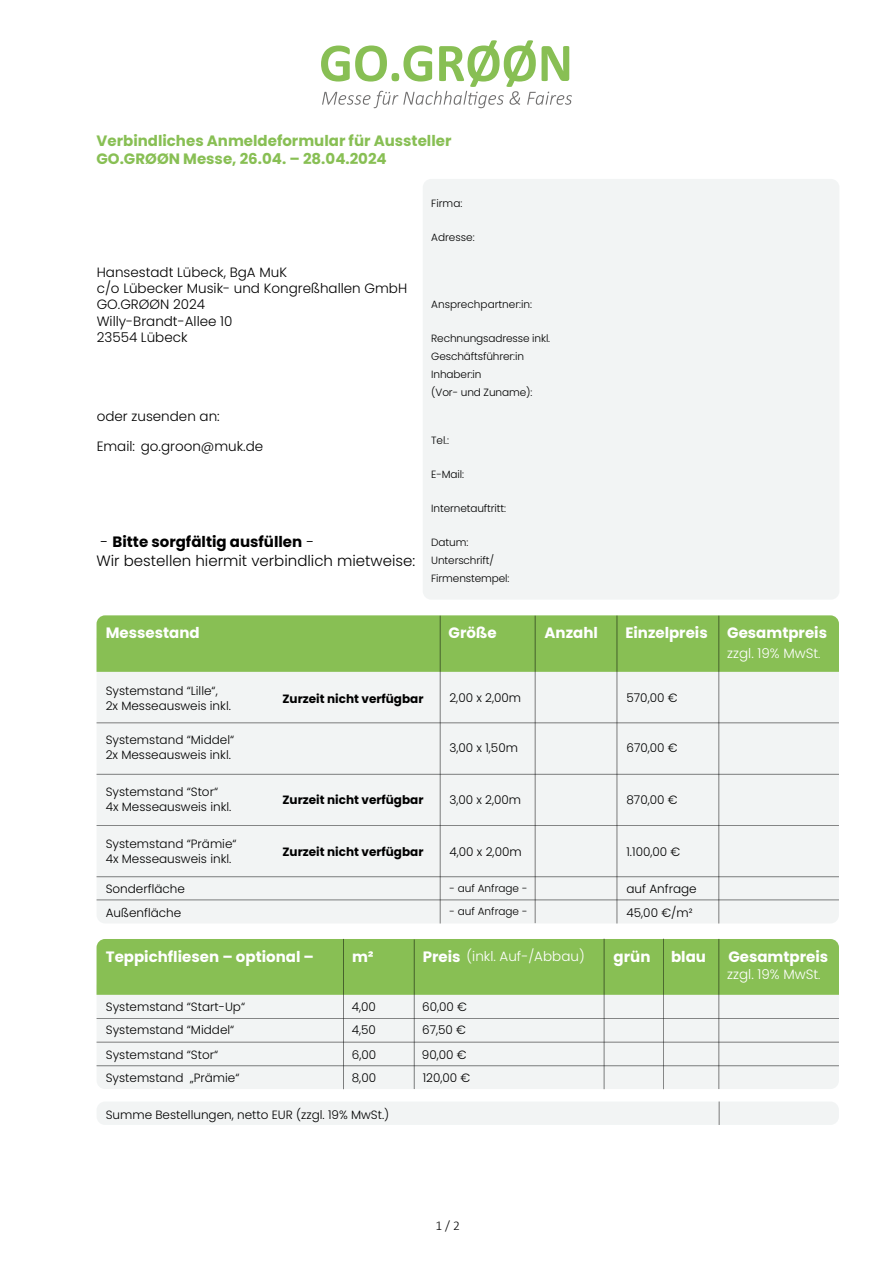
<style>
.page{position:relative;width:893px;height:1263px;background:#fff}
.page>*{position:absolute;margin:0;border:0;box-sizing:border-box;transform-origin:0 0}
.t1{font:700 15px "Poppins";color:#fff}
.t2{font:700 15px/18px "Poppins";color:#88bf54}
.t3{font:300 15px/19.5px "Poppins";color:#000}
.t4{font:300 13.5px/16.2px "Poppins";color:#000}
.t5{font:300 13.5px "Poppins";color:#fff}
.t6{font:300 13.5px "Calibri";color:#000}
.t7{font:300 12px/15px "Poppins";color:#000}
.t8{font:700 12px "Poppins";color:#000}
.t9{font:300 10.5px/18px "Poppins";letter-spacing:-.01em;color:#000}
.s1{font-weight:700}
.s2{font-size:12px}
</style>
<div class="page">
<div style="left:423px;top:179px;width:416px;height:421px;background:#f2f4f4;border-radius:8px"></div>
<svg style="left:321px;top:40px;width:251px;height:68px"></svg>
<div style="left:97px;top:995px;width:742px;height:94px;background:#f2f4f4"></div>
<div style="left:97px;top:1101px;width:742px;height:24px;background:#f2f4f4;border-radius:8px"></div>
<div style="left:97px;top:672px;width:742px;height:251px;background:#f2f4f4"></div>
<div style="left:97px;top:615px;width:742px;height:57px;background:#88bf54"></div>
<div style="left:97px;top:939px;width:742px;height:56px;background:#88bf54"></div>
<hr style="left:440px;top:616px;width:1px;height:307px;background:#000">
<hr style="left:535px;top:616px;width:1px;height:307px;background:#000">
<hr style="left:617px;top:615px;width:1px;height:308px;background:#000">
<hr style="left:719px;top:616px;width:1px;height:307px;background:#000">
<hr style="left:97px;top:722px;width:742px;height:1px;background:#000">
<hr style="left:97px;top:774px;width:742px;height:1px;background:#000">
<hr style="left:97px;top:825px;width:742px;height:1px;background:#000">
<hr style="left:97px;top:876px;width:742px;height:1px;background:#000">
<hr style="left:97px;top:900px;width:742px;height:1px;background:#000">
<hr style="left:343px;top:939px;width:1px;height:150px;background:#000">
<hr style="left:414px;top:939px;width:1px;height:150px;background:#000">
<svg style="left:719px;top:1101px;width:1px;height:24px"></svg>
<hr style="left:604px;top:939px;width:1px;height:150px;background:#000">
<hr style="left:663px;top:939px;width:1px;height:150px;background:#000">
<hr style="left:719px;top:939px;width:1px;height:150px;background:#000">
<hr style="left:97px;top:1018px;width:742px;height:1px;background:#000">
<hr style="left:97px;top:1042px;width:742px;height:1px;background:#000">
<hr style="left:97px;top:1065px;width:742px;height:1px;background:#000">
<p class="t2" style="left:97px;top:132px;width:356px">Verbindliches Anmeldeformular für Aussteller<br>GO.GRØØN Messe, 26.04. – 28.04.2024</p>
<p class="t4" style="left:97px;top:264px;width:312px">Hansestadt Lübeck, BgA MuK<br>c/o Lübecker Musik- und Kongreßhallen GmbH<br>GO.GRØØN 2024<br>Willy-Brandt-Allee 10<br>23554 Lübeck</p>
<p class="t4" style="left:97px;top:408px;width:124px">oder zusenden an:</p>
<p class="t4" style="left:97px;top:438px;width:168px">Email: go.groon@muk.de</p>
<p class="t3" style="left:97px;top:532px;width:320px">- <span class="s1">Bitte sorgfältig ausfüllen</span> -<br>Wir bestellen hiermit verbindlich mietweise:</p>
<p class="t1" style="left:106px;top:624px;width:95px">Messestand</p>
<p class="t9" style="left:431px;top:194px;width:33px">Firma:</p>
<p class="t9" style="left:431px;top:228px;width:45px">Adresse:</p>
<p class="t9" style="left:431px;top:296px;width:102px">Ansprechpartner:in:</p>
<p class="t9" style="left:431px;top:330px;width:120px">Rechnungsadresse inkl.<br>Geschäftsführer:in<br>Inhaber:in<br>(Vor- und Zuname):</p>
<p class="t9" style="left:431px;top:432px;width:19px">Tel.:</p>
<p class="t9" style="left:431px;top:466px;width:34px">E-Mail:</p>
<p class="t9" style="left:431px;top:500px;width:76px">Internetauftritt:</p>
<p class="t9" style="left:431px;top:533px;width:80px">Datum:<br>Unterschrift/<br>Firmenstempel:</p>
<p class="t1" style="left:449px;top:624px;width:50px">Größe</p>
<p class="t1" style="left:545px;top:624px;width:55px">Anzahl</p>
<p class="t7" style="left:106px;top:683px;width:127px">Systemstand “Lille“,<br>2x Messeausweis inkl.</p>
<p class="t7" style="left:106px;top:733px;width:130px">Systemstand “Middel“<br>2x Messeausweis inkl.</p>
<p class="t7" style="left:106px;top:785px;width:127px">Systemstand “Stor“<br>4x Messeausweis inkl.</p>
<p class="t7" style="left:106px;top:836px;width:132px">Systemstand “Prämie“<br>4x Messeausweis inkl.</p>
<p class="t7" style="left:106px;top:876px;width:81px;line-height:24.2px">Sonderfläche<br>Außenfläche</p>
<p class="t8" style="left:282px;top:691px;width:143px">Zurzeit nicht verfügbar</p>
<p class="t8" style="left:282px;top:793px;width:143px">Zurzeit nicht verfügbar</p>
<p class="t8" style="left:282px;top:844px;width:143px">Zurzeit nicht verfügbar</p>
<p class="t7" style="left:449px;top:691px;width:73px">2,00 x 2,00m</p>
<p class="t7" style="left:449px;top:740px;width:70px">3,00 x 1,50m</p>
<p class="t7" style="left:449px;top:792px;width:73px">3,00 x 2,00m</p>
<p class="t7" style="left:449px;top:844px;width:74px">4,00 x 2,00m</p>
<p class="t9" style="left:449px;top:879px;width:80px">- auf Anfrage -</p>
<p class="t9" style="left:449px;top:902px;width:80px">- auf Anfrage -</p>
<p class="t1" style="left:625px;top:624px;width:84px">Einzelpreis</p>
<p class="t1" style="left:727px;top:624px;width:101px">Gesamtpreis</p>
<p class="t7" style="left:626px;top:691px;width:53px">570,00 €</p>
<p class="t7" style="left:626px;top:740px;width:53px">670,00 €</p>
<p class="t7" style="left:626px;top:792px;width:53px">870,00 €</p>
<p class="t7" style="left:626px;top:844px;width:55px">1.100,00 €</p>
<p class="t7" style="left:626px;top:876px;width:72px;line-height:24.2px">auf Anfrage<br>45,00 €/m²</p>
<p class="t5" style="left:727px;top:645px;width:95px">zzgl. 19% MwSt<span class="s2">.</span></p>
<p class="t5" style="left:467px;top:948px;width:120px">(inkl. Auf-/Abbau)</p>
<p class="t1" style="left:106px;top:948px;width:210px">Teppichfliesen – optional –</p>
<p class="t1" style="left:352px;top:948px;width:23px">m²</p>
<p class="t1" style="left:614px;top:948px;width:38px">grün</p>
<p class="t1" style="left:671px;top:948px;width:36px">blau</p>
<p class="t1" style="left:728px;top:948px;width:101px">Gesamtpreis</p>
<p class="t7" style="left:106px;top:999px;width:141px">Systemstand “Start-Up“</p>
<p class="t7" style="left:352px;top:999px;width:26px">4,00</p>
<p class="t7" style="left:422px;top:999px;width:46px">60,00 €</p>
<p class="t7" style="left:106px;top:1018px;width:130px;line-height:24.6px">Systemstand “Middel“<br>Systemstand “Stor“</p>
<p class="t7" style="left:106px;top:1070px;width:135px">Systemstand „Prämie“</p>
<p class="t7" style="left:106px;top:1107px;width:285px">Summe Bestellungen, netto EUR (zzgl. 19% MwSt.)</p>
<p class="t1" style="left:423px;top:948px;width:39px">Preis</p>
<p class="t5" style="left:727px;top:966px;width:95px">zzgl. 19% MwSt<span class="s2">.</span></p>
<p class="t7" style="left:352px;top:1023px;width:26px">4,50</p>
<p class="t7" style="left:422px;top:1023px;width:45px">67,50 €</p>
<p class="t7" style="left:352px;top:1047px;width:26px">6,00</p>
<p class="t7" style="left:422px;top:1047px;width:46px">90,00 €</p>
<p class="t7" style="left:352px;top:1070px;width:26px">8,00</p>
<p class="t7" style="left:423px;top:1070px;width:49px">120,00 €</p>
<p class="t6" style="left:435px;top:1217px;width:26px">1 / 2</p>
</div>
